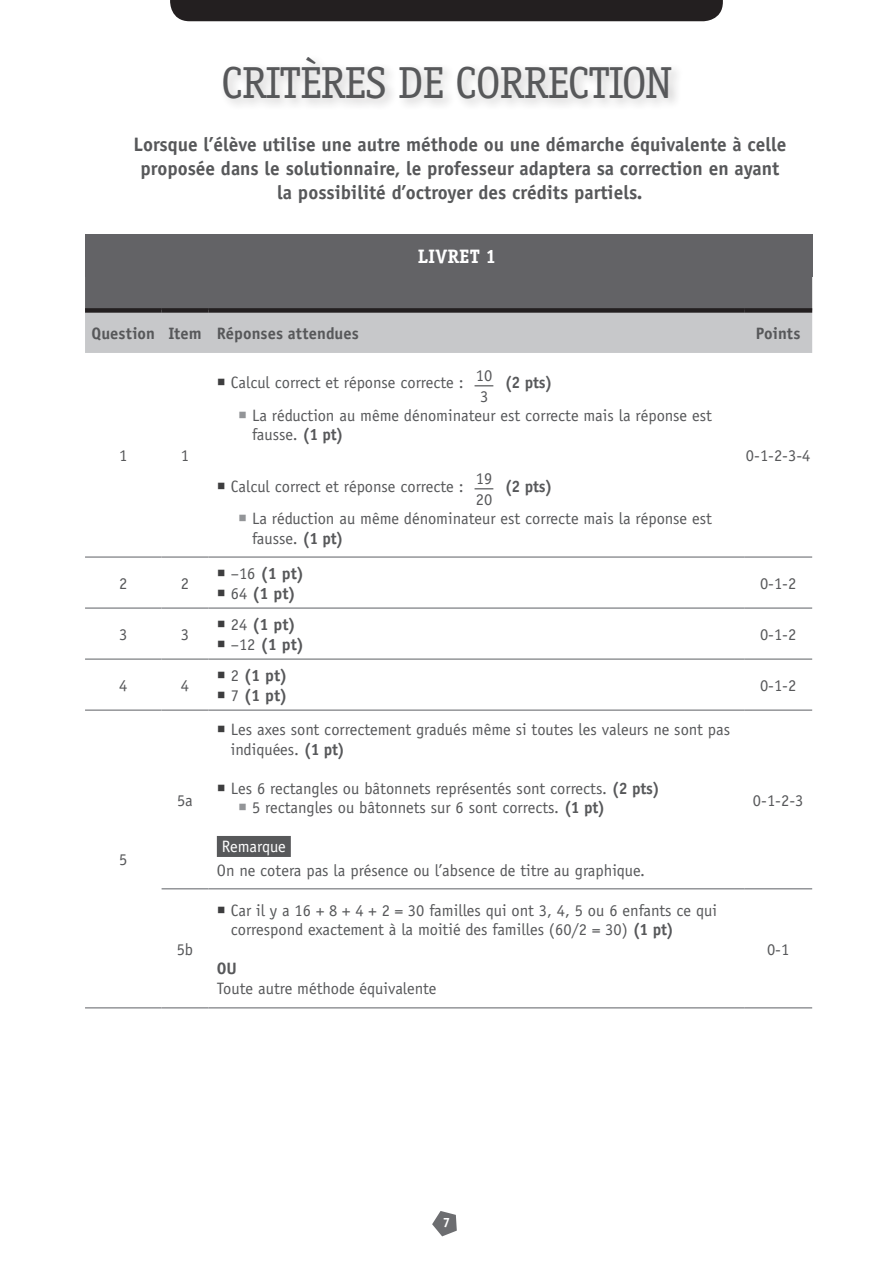
<style>
.page{position:relative;width:893px;height:1263px;background:#fff}
.page>*{position:absolute;margin:0;border:0;box-sizing:border-box;transform-origin:0 0}
.t1{font:45px "Officina Serif";letter-spacing:-.025em;color:#57585a}
.BLOC_QUESTION{font:700 19.5px/24px "Officina Sans";color:#57585a;text-align:center}
.t2{font:700 19.5px "Officina Serif";color:#fff}
.t3{font:16.5px/19.5px "Officina Sans";color:#57585a}
.t4{font:700 16.5px "Officina Sans";color:#57585a}
.t5{font:700 16.5px "Officina Sans";color:#57585a;scale:.96 1}
.t6{font:16.5px "Officina Sans";color:#fff}
.t7{font:16.5px/12px "Officina Sans";color:#57585a;text-align:center;scale:2.5 1}
.t8{font:700 13.5px "Officina Serif";color:#fff}
.s1{color:#939598}
.s2{font-weight:700}
.s3{color:#3e3e3f}
.s4{font-weight:400}
</style>
<div class="page">
<svg style="left:432px;top:1211px;width:25px;height:25px"></svg>
<div style="left:85px;top:234px;width:727px;height:42px;background:#636366"></div>
<svg style="left:85px;top:276px;width:727px;height:77px;background:#9a9b9d"></svg>
<hr style="left:744px;top:556px;width:68px;height:2px;background:#939598">
<hr style="left:744px;top:607px;width:68px;height:2px;background:#939598">
<hr style="left:744px;top:658px;width:68px;height:2px;background:#939598">
<hr style="left:744px;top:709px;width:68px;height:2px;background:#939598">
<hr style="left:744px;top:888px;width:68px;height:1px;background:#939598">
<hr style="left:744px;top:1007px;width:68px;height:1px;background:#939598">
<hr style="left:208px;top:556px;width:536px;height:2px;background:#939598">
<hr style="left:208px;top:607px;width:536px;height:2px;background:#939598">
<hr style="left:208px;top:658px;width:536px;height:2px;background:#939598">
<hr style="left:208px;top:709px;width:536px;height:2px;background:#939598">
<hr style="left:208px;top:888px;width:536px;height:1px;background:#939598">
<hr style="left:208px;top:1007px;width:536px;height:1px;background:#939598">
<div style="left:85px;top:308px;width:77px;height:5px;background:#231f20"></div>
<div style="left:744px;top:308px;width:68px;height:5px;background:#231f20"></div>
<div style="left:162px;top:308px;width:46px;height:5px;background:#231f20"></div>
<div style="left:208px;top:308px;width:536px;height:5px;background:#231f20"></div>
<hr style="left:85px;top:556px;width:77px;height:2px;background:#939598">
<hr style="left:162px;top:556px;width:46px;height:2px;background:#939598">
<hr style="left:162px;top:607px;width:46px;height:2px;background:#939598">
<hr style="left:162px;top:658px;width:46px;height:2px;background:#939598">
<hr style="left:162px;top:709px;width:46px;height:2px;background:#939598">
<hr style="left:162px;top:888px;width:46px;height:1px;background:#939598">
<hr style="left:162px;top:1007px;width:46px;height:1px;background:#939598">
<hr style="left:85px;top:607px;width:77px;height:2px;background:#939598">
<hr style="left:85px;top:658px;width:77px;height:2px;background:#939598">
<hr style="left:85px;top:709px;width:77px;height:2px;background:#939598">
<hr style="left:85px;top:1007px;width:77px;height:1px;background:#939598">
<div style="left:217px;top:836px;width:74px;height:21px;background:#57585a"></div>
<div style="left:219px;top:53px;width:465px;height:58px;background:#f3f3f3"></div>
<div style="left:170px;top:0;width:553px;height:21px;background:#231f20"></div>
<p class="t1" style="left:221px;top:56px;width:452px">CRITÈRES DE CORRECTION</p>
<p class="BLOC_QUESTION" style="left:133px;top:133px;width:655px">Lorsque l’élève utilise une autre méthode ou une démarche équivalente à celle proposée dans le solutionnaire, le professeur adaptera sa correction en ayant la possibilité d’octroyer des crédits partiels.</p>
<p class="t2" style="left:418px;top:244px;width:80px">LIVRET 1</p>
<p class="t4" style="left:92px;top:323px;width:65px">Question</p>
<p class="t4" style="left:168px;top:323px;width:35px">Item</p>
<p class="t4" style="left:217px;top:323px;width:143px">Réponses attendues</p>
<p class="t4" style="left:756px;top:323px;width:46px">Points</p>
<p class="t3" style="left:119px;top:445px;width:10px">1</p>
<p class="t3" style="left:181px;top:445px;width:10px">1</p>
<p class="t3" style="left:476px;top:366px;width:18px">10</p>
<p class="t7" style="left:474px;top:378px;width:10px">−<br>3</p>
<p class="t5" style="left:505px;top:372px;width:51px">(2 pts)</p>
<p class="t3" style="left:252px;top:405px;width:461px;text-indent:-14px"><span class="s1">○</span> La réduction au même dénominateur est correcte mais la réponse est fausse. <span class="s2">(1 pt)</span></p>
<p class="t3" style="left:217px;top:477px;width:248px"><span class="s3">○</span> Calcul correct et réponse correcte :</p>
<p class="t3" style="left:217px;top:373px;width:248px"><span class="s3">○</span> Calcul correct et réponse correcte :</p>
<p class="t3" style="left:476px;top:469px;width:18px">19</p>
<p class="t7" style="left:474px;top:482px;width:10px;text-align:left">−<br>20</p>
<p class="t5" style="left:505px;top:476px;width:51px">(2 pts)</p>
<p class="t3" style="left:252px;top:509px;width:461px;text-indent:-14px"><span class="s1">○</span> La réduction au même dénominateur est correcte mais la réponse est fausse. <span class="s2">(1 pt)</span></p>
<p class="t3" style="left:119px;top:573px;width:10px">2</p>
<p class="t3" style="left:181px;top:573px;width:10px">2</p>
<p class="t4" style="left:217px;top:563px;width:89px"><span class="s3">○</span> <span class="s4">–16</span> (1 pt)</p>
<p class="t4" style="left:217px;top:583px;width:80px"><span class="s3">○</span> <span class="s4">64</span> (1 pt)</p>
<p class="t3" style="left:119px;top:624px;width:10px">3</p>
<p class="t3" style="left:181px;top:624px;width:10px">3</p>
<p class="t4" style="left:217px;top:614px;width:80px"><span class="s3">○</span> <span class="s4">24</span> (1 pt)</p>
<p class="t4" style="left:217px;top:634px;width:89px"><span class="s3">○</span> <span class="s4">–12</span> (1 pt)</p>
<p class="t3" style="left:119px;top:675px;width:10px">4</p>
<p class="t3" style="left:181px;top:675px;width:10px">4</p>
<p class="t4" style="left:217px;top:665px;width:72px"><span class="s3">○</span> <span class="s4">2</span> (1 pt)</p>
<p class="t4" style="left:217px;top:685px;width:72px"><span class="s3">○</span> <span class="s4">7</span> (1 pt)</p>
<p class="t3" style="left:119px;top:850px;width:10px">5</p>
<p class="t3" style="left:177px;top:790px;width:17px">5a</p>
<p class="t3" style="left:177px;top:939px;width:18px">5b</p>
<p class="t3" style="left:231px;top:720px;width:501px;text-indent:-14px"><span class="s3">○</span> Les axes sont correctement gradués même si toutes les valeurs ne sont pas indiquées. <span class="s2">(1 pt)</span></p>
<p class="t3" style="left:217px;top:779px;width:444px"><span class="s3">○</span> Les 6 rectangles ou bâtonnets représentés sont corrects. <span class="s2">(2 pts)</span></p>
<p class="t3" style="left:238px;top:798px;width:369px"><span class="s1">○</span> 5 rectangles ou bâtonnets sur 6 sont corrects. <span class="s2">(1 pt)</span></p>
<p class="t6" style="left:222px;top:837px;width:66px">Remarque</p>
<p class="t3" style="left:217px;top:861px;width:430px">On ne cotera pas la présence ou l’absence de titre au graphique.</p>
<p class="t3" style="left:231px;top:900px;width:488px;text-indent:-14px"><span class="s3">○</span> Car il y a 16 + 8 + 4 + 2 = 30 familles qui ont 3, 4, 5 ou 6 enfants ce qui correspond exactement à la moitié des familles (60/2 = 30) <span class="s2">(1 pt)</span></p>
<p class="t4" style="left:217px;top:958px;width:22px">OU</p>
<p class="t3" style="left:217px;top:978px;width:221px">Toute autre méthode équivalente</p>
<p class="t3" style="left:746px;top:445px;width:66px">0-1-2-3-4</p>
<p class="t3" style="left:760px;top:573px;width:38px">0-1-2</p>
<p class="t3" style="left:760px;top:624px;width:38px">0-1-2</p>
<p class="t3" style="left:760px;top:675px;width:38px">0-1-2</p>
<p class="t3" style="left:753px;top:790px;width:52px">0-1-2-3</p>
<p class="t3" style="left:767px;top:939px;width:24px">0-1</p>
<p class="t8" style="left:443px;top:1214px;width:9px">7</p>
</div>
